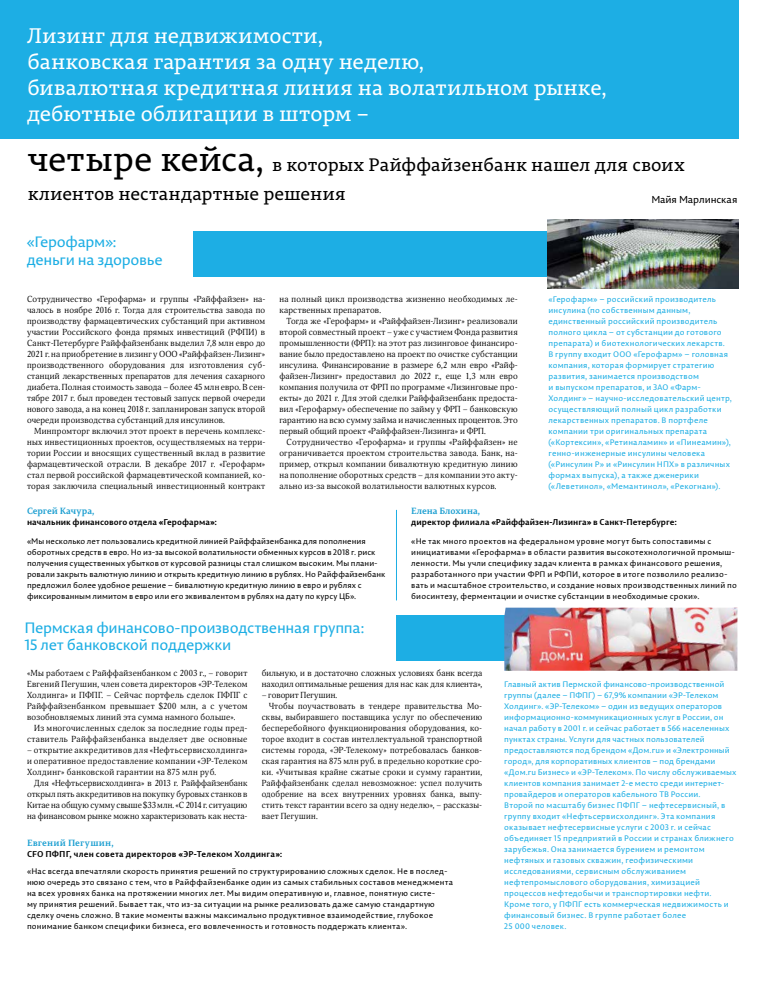
<style>
.page{position:relative;width:780px;height:987px;background:#fff}
.page>*{position:absolute;margin:0;border:0;box-sizing:border-box;transform-origin:0 0}
.t1{font:21px/26px "Permian Slab Serif Typeface";color:#fff}
.t2{font:18px/29px "Permian Slab Serif Typeface";letter-spacing:.005em;color:#000}
.t3{font:15px/17.8px "Permian Sans Typeface";letter-spacing:-.02em;color:#1daee4}
.t4{font:10px "Permian Sans Typeface";letter-spacing:-.01em;color:#000}
.t5{font:700 9px "Permian Serif Typeface";letter-spacing:.005em;color:#1d9fd1}
.t6{font:8.5px/11px "Orbi";letter-spacing:.025em;color:#000;text-align:justify}
.t7{font:700 8.5px "Permian Sans Typeface";letter-spacing:.005em;color:#000}
.t8{font:8.5px/11px "Orbi";letter-spacing:.005em;color:#000}
.t9{font:8.5px "Orbi";color:#000}
.t10{font:8px/11px "Permian Sans Typeface";letter-spacing:.02em;color:#1daee4}
.t11{font:8px/11px "Permian Sans Typeface";letter-spacing:.02em;color:#000}
.t12{font:8px/11px "Permian Sans Typeface";color:#000}
.s1{font-size:34px}
</style>
<div class="page">
<div style="left:0;top:0;width:738px;height:139px;background:#1daee4"></div>
<div style="left:193px;top:231px;width:545px;height:45px;background:#1daee4"></div>
<div style="left:396px;top:615px;width:340px;height:45px;background:#1daee4"></div>
<img style="left:547px;top:220px;width:191px;height:69px">
<img style="left:504px;top:607px;width:233px;height:63px">
<hr style="left:396px;top:510px;width:1px;height:90px;background:#1daee4">
<h1 class="t1" style="left:27px;top:22px;width:581px">Лизинг для недвижимости,<br>банковская гарантия за одну неделю,<br>бивалютная кредитная линия на волатильном рынке, дебютные облигации в шторм –</h1>
<h2 class="t2" style="left:28px;top:149px;width:658px"><span class="s1">четыре кейса,</span> в которых Райффайзенбанк нашел для своих клиентов нестандартные решения</h2>
<p class="t4" style="left:651px;top:192px;width:88px">Майя Марлинская</p>
<h3 class="t3" style="left:27px;top:233px;width:138px">«Герофарм»: деньги на здоровье</h3>
<p class="t6" style="left:27px;top:293px;width:240px">Сотрудничество «Герофарма» и группы «Райффайзен» на&shy;чалось в ноябре 2016 г. Тогда для строительства завода по производству фармацевтических субстанций при активном участии Российского фонда прямых инвестиций (РФПИ) в Санкт-Петербурге Райффайзенбанк выделил 7,8 млн евро до 2021 г. на приобретение в лизинг у ООО «Райффайзен-Лизинг» производственного оборудования для изготовления суб&shy;станций лекарственных препаратов для лечения сахарного диабета. Полная стоимость завода – более 45 млн евро. В сен&shy;тябре 2017 г. был проведен тестовый запуск первой очереди нового завода, а на конец 2018 г. запланирован запуск второй очереди производства субстанций для инсулинов.</p>
<p class="t6" style="left:27px;top:425px;width:240px;text-indent:7px">Минпромторг включил этот проект в перечень комплекс&shy;ных инвестиционных проектов, осуществляемых на терри&shy;тории России и вносящих существенный вклад в развитие фармацевтической отрасли. В декабре 2017 г. «Герофарм» стал первой российской фармацевтической компанией, ко&shy;торая заключила специальный инвестиционный контракт</p>
<p class="t6" style="left:279px;top:293px;width:240px">на полный цикл производства жизненно необходимых ле&shy;карственных препаратов.</p>
<p class="t6" style="left:279px;top:315px;width:240px;text-indent:7px">Тогда же «Герофарм» и «Райффайзен-Лизинг» реализовали второй совместный проект – уже с участием Фонда развития промышленности (ФРП): на этот раз лизинговое финансиро&shy;вание было предоставлено на проект по очистке субстанции инсулина. Финансирование в размере 6,2 млн евро «Райф&shy;файзен-Лизинг» предоставил до 2022 г., еще 1,3 млн евро компания получила от ФРП по программе «Лизинговые про&shy;екты» до 2021 г. Для этой сделки Райффайзенбанк предоста&shy;вил «Герофарму» обеспечение по займу у ФРП – банковскую гарантию на всю сумму займа и начисленных процентов. Это первый общий проект «Райффайзен-Лизинга» и ФРП.</p>
<p class="t6" style="left:279px;top:436px;width:240px;text-indent:7px">Сотрудничество «Герофарма» и группы «Райффайзен» не ограничивается проектом строительства завода. Банк, на&shy;пример, открыл компании бивалютную кредитную линию на пополнение оборотных средств – для компании это акту&shy;ально из-за высокой волатильности валютных курсов.</p>
<p class="t10" style="left:548px;top:293px;width:185px">«Герофарм» – российский производитель инсулина (по собственным данным, единственный российский производитель полного цикла – от субстанции до готового препарата) и биотехнологических лекарств.<br>В группу входит ООО «Герофарм» – головная компания, которая формирует стратегию развития, занимается производством<br>и выпуском препаратов, и ЗАО «Фарм-Холдинг» – научно-исследовательский центр, осуществляющий полный цикл разработки лекарственных препаратов. В портфеле компании три оригинальных препарата («Кортексин», «Ретиналамин» и «Пинеамин»), генно-инженерные инсулины человека («Ринсулин Р» и «Ринсулин НПХ» в различных формах выпуска), а также дженерики («Леветинол», «Мемантинол», «Рекогнан»).</p>
<p class="t5" style="left:27px;top:503px;width:69px">Сергей Качура,</p>
<p class="t7" style="left:27px;top:514px;width:191px">начальник финансового отдела «Герофарма»:</p>
<p class="t12" style="left:27px;top:535px;width:360px">«Мы несколько лет пользовались кредитной линией Райффайзенбанка для пополнения оборотных средств в евро. Но из-за высокой волатильности обменных курсов в 2018 г. риск получения существенных убытков от курсовой разницы стал слишком высоким. Мы плани&shy;ровали закрыть валютную линию и открыть кредитную линию в рублях. Но Райффайзенбанк предложил более удобное решение – бивалютную кредитную линию в евро и рублях с фиксированным лимитом в евро или его эквивалентом в рублях на дату по курсу ЦБ».</p>
<h3 class="t3" style="left:24px;top:618px;width:342px">Пермская финансово-производственная группа:<br>15 лет банковской поддержки</h3>
<p class="t5" style="left:411px;top:503px;width:70px">Елена Блохина,</p>
<p class="t7" style="left:411px;top:514px;width:267px">директор филиала «Райффайзен-Лизинга» в Санкт-Петербурге:</p>
<p class="t11" style="left:411px;top:535px;width:327px">«Не так много проектов на федеральном уровне могут быть сопоставимы c инициативами «Герофарма» в области развития высокотехнологичной промыш&shy;ленности. Мы учли специфику задач клиента в рамках финансового решения, разработанного при участии ФРП и РФПИ, которое в итоге позволило реализо&shy;вать и масштабное строительство, и создание новых производственных линий по биосинтезу, ферментации и очистке субстанции в необходимые сроки».</p>
<p class="t6" style="left:27px;top:667px;width:222px">«Мы работаем с Райффайзенбанком с 2003 г., – говорит Евгений Пегушин, член совета директоров «ЭР-Телеком Холдинга» и ПФПГ. – Сейчас портфель сделок ПФПГ с Райффайзенбанком превышает $200 млн, а с учетом возобновляемых линий эта сумма намного больше».</p>
<p class="t6" style="left:27px;top:722px;width:222px;text-align:right">Из многочисленных сделок за последние годы пред&shy;ставитель Райффайзенбанка выделяет две основные</p>
<p class="t6" style="left:27px;top:744px;width:222px">– открытие аккредитивов для «Нефтьсервисхолдинга» и оперативное предоставление компании «ЭР-Телеком Холдинг» банковской гарантии на 875 млн руб.</p>
<p class="t6" style="left:27px;top:777px;width:222px;text-indent:7px">Для «Нефтьсервисхолдинга» в 2013 г. Райффайзенбанк открыл пять аккредитивов на покупку буровых станков в Китае на общую сумму свыше $33 млн. «С 2014 г. ситуацию на финансовом рынке можно характеризовать как неста-</p>
<p class="t8" style="left:262px;top:667px;width:222px">бильную, и в достаточно сложных условиях банк всегда находил оптимальные решения для нас как для клиента»,</p>
<p class="t9" style="left:262px;top:689px;width:77px">– говорит Пегушин.</p>
<p class="t6" style="left:269px;top:700px;width:215px">Чтобы поучаствовать в тендере правительства Мо-</p>
<p class="t6" style="left:262px;top:711px;width:222px">сквы, выбиравшего поставщика услуг по обеспечению</p>
<p class="t6" style="left:262px;top:722px;width:222px">бесперебойного функционирования оборудования, ко-</p>
<p class="t6" style="left:262px;top:733px;width:222px">торое входит в состав интеллектуальной транспортной</p>
<p class="t6" style="left:262px;top:744px;width:222px">системы города, «ЭР-Телекому» потребовалась банков-</p>
<p class="t6" style="left:262px;top:755px;width:222px">ская гарантия на 875 млн руб. в предельно короткие сро-</p>
<p class="t6" style="left:262px;top:766px;width:222px">ки. «Учитывая крайне сжатые сроки и сумму гарантии,</p>
<p class="t6" style="left:262px;top:777px;width:222px">Райффайзенбанк сделал невозможное: успел получить</p>
<p class="t6" style="left:262px;top:788px;width:222px">одобрение на всех внутренних уровнях банка, выпу-</p>
<p class="t6" style="left:262px;top:799px;width:222px">стить текст гарантии всего за одну неделю», – рассказы-</p>
<p class="t6" style="left:262px;top:810px;width:58px">вает Пегушин.</p>
<p class="t5" style="left:27px;top:835px;width:88px">Евгений Пегушин,</p>
<p class="t7" style="left:27px;top:846px;width:257px">CFO ПФПГ, член совета директоров «ЭР-Телеком Холдинга»:</p>
<p class="t11" style="left:27px;top:865px;width:427px">«Нас всегда впечатляли скорость принятия решений по структурированию сложных сделок. Не в послед&shy;нюю очередь это связано с тем, что в Райффайзенбанке один из самых стабильных составов менеджмента на всех уровнях банка на протяжении многих лет. Мы видим оперативную и, главное, понятную систе-<br>му принятия решений. Бывает так, что из-за ситуации на рынке реализовать даже самую стандартную сделку очень сложно. В такие моменты важны максимально продуктивное взаимодействие, глубокое понимание банком специфики бизнеса, его вовлеченность и готовность поддержать клиента».</p>
<p class="t10" style="left:504px;top:678px;width:233px">Главный актив Пермской финансово-производственной группы (далее – ПФПГ) – 67,9% компании «ЭР-Телеком Холдинг». «ЭР-Телеком» – один из ведущих операторов информационно-коммуникационных услуг в России, он начал работу в 2001 г. и сейчас работает в 566 населенных пунктах страны. Услуги для частных пользователей предоставляются под брендом «Дом.ru» и «Электронный город», для корпоративных клиентов – под брендами «Дом.ru Бизнес» и «ЭР-Телеком». По числу обслуживаемых клиентов компания занимает 2-е место среди интернет&shy;провайдеров и операторов кабельного ТВ России.<br>Второй по масштабу бизнес ПФПГ – нефтесервисный, в группу входит «Нефтьсервисхолдинг». Эта компания оказывает нефтесервисные услуги с 2003 г. и сейчас объединяет 15 предприятий в России и странах ближнего зарубежья. Она занимается бурением и ремонтом нефтяных и газовых скважин, геофизическими исследованиями, сервисным обслуживанием нефтепромыслового оборудования, химизацией процессов нефтедобычи и транспортировки нефти.<br>Кроме того, у ПФПГ есть коммерческая недвижимость и финансовый бизнес. В группе работает более<br>25 000 человек.</p>
</div>
